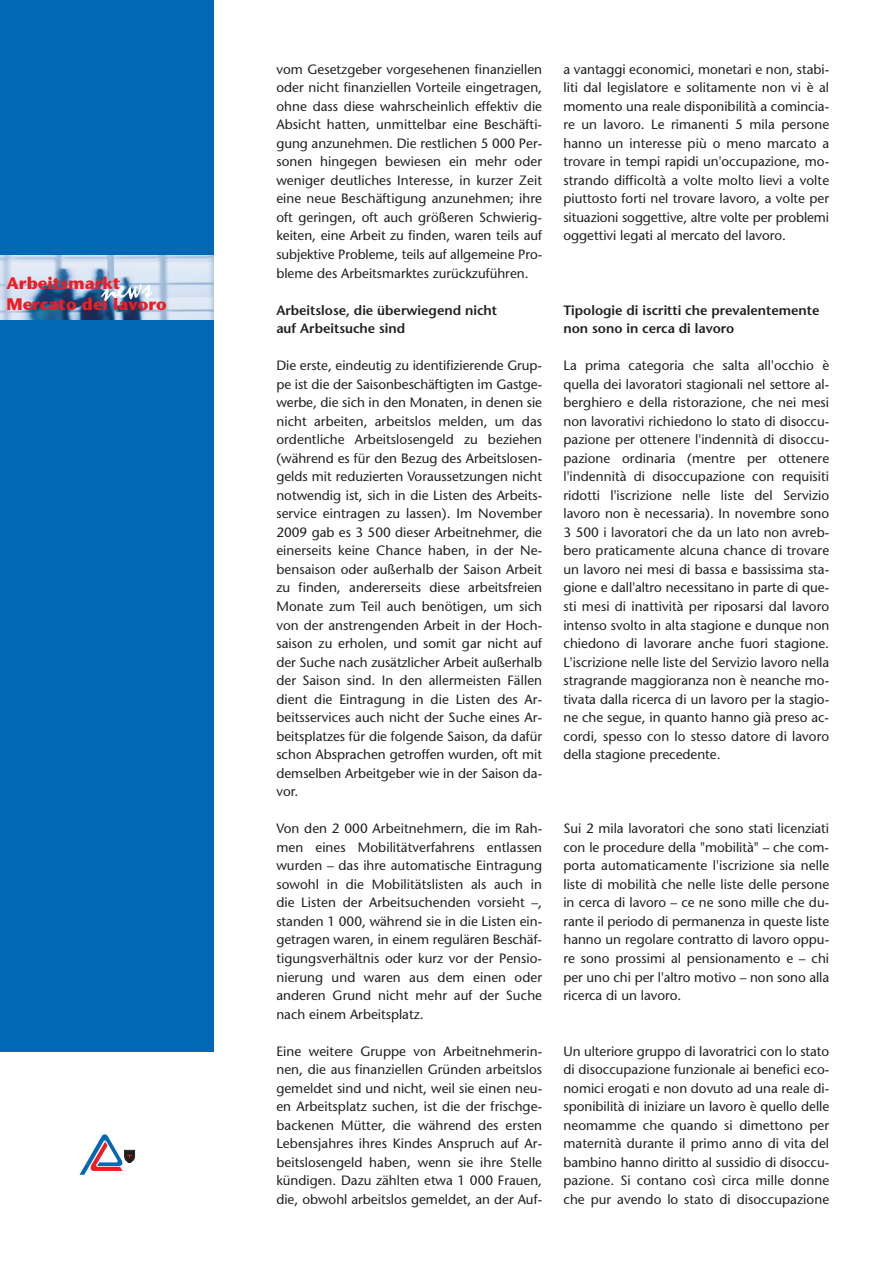
<style>
.page{position:relative;width:893px;height:1263px;background:#fff}
.page>*{position:absolute;margin:0;border:0;box-sizing:border-box;transform-origin:0 0}
.t1{font:700 16.8px/20.4px "Stone Sans";color:#ee1d23}
.t2{font:13.5px/18.5px "Stone Sans";color:#231f20;text-align:justify}
.t3{font:600 13.5px/18.5px "Stone Sans";color:#231f20}
</style>
<div class="page">
<div style="left:0;top:0;width:213px;height:1051px;background:#0168b5"></div>
<img style="left:0;top:256px;width:213px;height:64px">
<svg style="left:80px;top:1134px;width:55px;height:41px"></svg>
<svg style="left:101px;top:284px;width:52px;height:17px"></svg>
<p class="t1" style="left:7px;top:275px;width:162px">Arbeitsmarkt<br>Mercato del lavoro</p>
<p class="t2" style="left:276px;top:61px;width:267px">vom Gesetzgeber vorgesehenen finanziellen oder nicht finanziellen Vorteile eingetragen, ohne dass diese wahrscheinlich effektiv die Absicht hatten, unmittelbar eine Beschäfti&shy;gung anzunehmen. Die restlichen 5 000 Per&shy;sonen hingegen bewiesen ein mehr oder weniger deutliches Interesse, in kurzer Zeit eine neue Beschäftigung anzunehmen; ihre oft geringen, oft auch größeren Schwierig&shy;keiten, eine Arbeit zu finden, waren teils auf subjektive Probleme, teils auf allgemeine Pro&shy;bleme des Arbeitsmarktes zurückzuführen.</p>
<p class="t3" style="left:276px;top:302px;width:222px">Arbeitslose, die überwiegend nicht auf Arbeitsuche sind</p>
<p class="t2" style="left:276px;top:358px;width:267px">Die erste, eindeutig zu identifizierende Grup&shy;pe ist die der Saisonbeschäftigten im Gastge&shy;werbe, die sich in den Monaten, in denen sie nicht arbeiten, arbeitslos melden, um das ordentliche Arbeitslosengeld zu beziehen (während es für den Bezug des Arbeitslosen&shy;gelds mit reduzierten Voraussetzungen nicht notwendig ist, sich in die Listen des Arbeits&shy;service eintragen zu lassen). Im November 2009 gab es 3 500 dieser Arbeitnehmer, die einerseits keine Chance haben, in der Ne&shy;bensaison oder außerhalb der Saison Arbeit zu finden, andererseits diese arbeitsfreien Monate zum Teil auch benötigen, um sich von der anstrengenden Arbeit in der Hoch&shy;saison zu erholen, und somit gar nicht auf der Suche nach zusätzlicher Arbeit außerhalb der Saison sind. In den allermeisten Fällen dient die Eintragung in die Listen des Ar&shy;beitsservices auch nicht der Suche eines Ar&shy;beitsplatzes für die folgende Saison, da dafür schon Absprachen getroffen wurden, oft mit demselben Arbeitgeber wie in der Saison da&shy;vor.</p>
<p class="t2" style="left:276px;top:821px;width:267px">Von den 2 000 Arbeitnehmern, die im Rah&shy;men eines Mobilitätverfahrens entlassen wurden – das ihre automatische Eintragung sowohl in die Mobilitätslisten als auch in die Listen der Arbeitsuchenden vorsieht –, standen 1 000, während sie in die Listen ein&shy;getragen waren, in einem regulären Beschäf&shy;tigungsverhältnis oder kurz vor der Pensio&shy;nierung und waren aus dem einen oder anderen Grund nicht mehr auf der Suche nach einem Arbeitsplatz.</p>
<p class="t2" style="left:276px;top:1043px;width:267px">Eine weitere Gruppe von Arbeitnehmerin&shy;nen, die aus finanziellen Gründen arbeitslos gemeldet sind und nicht, weil sie einen neu&shy;en Arbeitsplatz suchen, ist die der frischge&shy;backenen Mütter, die während des ersten Lebensjahres ihres Kindes Anspruch auf Ar&shy;beitslosengeld haben, wenn sie ihre Stelle kündigen. Dazu zählten etwa 1 000 Frauen, die, obwohl arbeitslos gemeldet, an der Auf-</p>
<p class="t2" style="left:563px;top:61px;width:267px">a vantaggi economici, monetari e non, stabi&shy;liti dal legislatore e solitamente non vi è al momento una reale disponibilità a comincia&shy;re un lavoro. Le rimanenti 5 mila persone hanno un interesse più o meno marcato a trovare in tempi rapidi un'occupazione, mo&shy;strando difficoltà a volte molto lievi a volte piuttosto forti nel trovare lavoro, a volte per situazioni soggettive, altre volte per problemi oggettivi legati al mercato del lavoro.</p>
<p class="t3" style="left:563px;top:302px;width:258px">Tipologie di iscritti che prevalentemente non sono in cerca di lavoro</p>
<p class="t2" style="left:563px;top:358px;width:267px">La prima categoria che salta all'occhio è quella dei lavoratori stagionali nel settore al&shy;berghiero e della ristorazione, che nei mesi non lavorativi richiedono lo stato di disoccu&shy;pazione per ottenere l'indennità di disoccu&shy;pazione ordinaria (mentre per ottenere l'indennità di disoccupazione con requisiti ridotti l'iscrizione nelle liste del Servizio lavoro non è necessaria). In novembre sono 3 500 i lavoratori che da un lato non avreb&shy;bero praticamente alcuna chance di trovare un lavoro nei mesi di bassa e bassissima sta&shy;gione e dall'altro necessitano in parte di que&shy;sti mesi di inattività per riposarsi dal lavoro intenso svolto in alta stagione e dunque non chiedono di lavorare anche fuori stagione.<br>L'iscrizione nelle liste del Servizio lavoro nella stragrande maggioranza non è neanche mo&shy;tivata dalla ricerca di un lavoro per la stagio&shy;ne che segue, in quanto hanno già preso ac&shy;cordi, spesso con lo stesso datore di lavoro della stagione precedente.</p>
<p class="t2" style="left:563px;top:821px;width:267px">Sui 2 mila lavoratori che sono stati licenziati con le procedure della "mobilità" – che com&shy;porta automaticamente l'iscrizione sia nelle liste di mobilità che nelle liste delle persone in cerca di lavoro – ce ne sono mille che du&shy;rante il periodo di permanenza in queste liste hanno un regolare contratto di lavoro oppu&shy;re sono prossimi al pensionamento e – chi per uno chi per l'altro motivo – non sono alla ricerca di un lavoro.</p>
<p class="t2" style="left:563px;top:1043px;width:267px">Un ulteriore gruppo di lavoratrici con lo stato di disoccupazione funzionale ai benefici eco&shy;nomici erogati e non dovuto ad una reale di&shy;sponibilità di iniziare un lavoro è quello delle neomamme che quando si dimettono per maternità durante il primo anno di vita del bambino hanno diritto al sussidio di disoccu&shy;pazione. Si contano così circa mille donne che pur avendo lo stato di disoccupazione</p>
</div>
